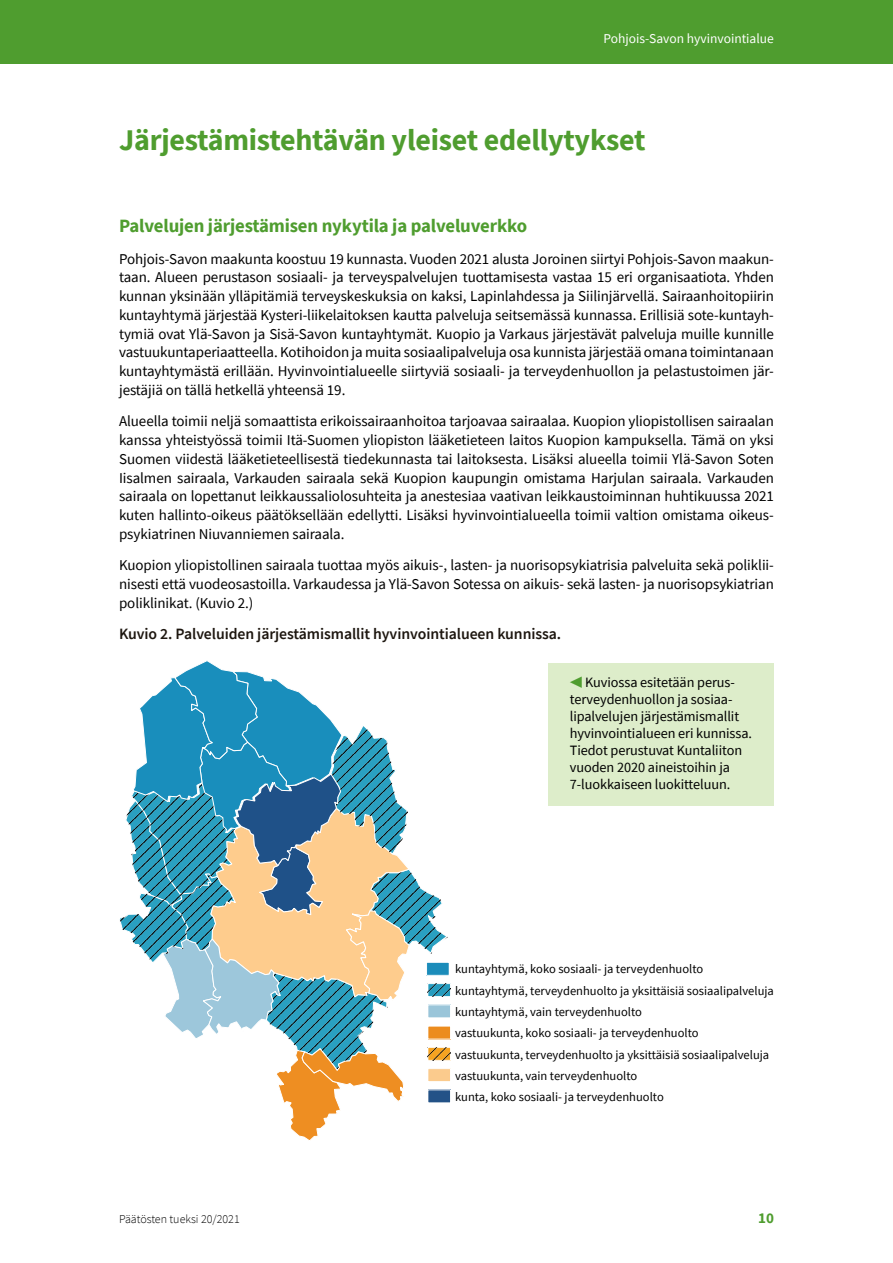
<style>
.page{position:relative;width:893px;height:1263px;background:#fff}
.page>*{position:absolute;margin:0;border:0;box-sizing:border-box;transform-origin:0 0}
.Otsikko_1{font:700 30px "Source Sans Pro";letter-spacing:-.01em;color:#4f9d2f}
.Otsikko_2{font:700 18.75px "Source Sans Pro";letter-spacing:-.01em;color:#4f9d2f}
.Kuvio_otsikkos{font:600 15.75px "Source Sans Pro";letter-spacing:-.005em;color:#1d160f}
.Leipis{font:15px/18.8px "Source Sans Pro";letter-spacing:-.005em;color:#000;text-align:justify}
.t1{font:700 15px "Source Sans Pro";color:#4f9d2f}
.teksti_kuvion_alla{font:14.25px/17.1px "Source Sans Pro";letter-spacing:-.005em;color:#000}
.t2{font:13.5px "Source Sans Pro";color:#fff}
.t3{font:12.6px/21.3px "Source Sans Pro";color:#010000}
.t4{font:300 12px "Source Sans Pro";color:#000}
.s1{color:#4f9d2f}
</style>
<div class="page">
<div style="left:0;top:0;width:893px;height:64px;background:#4f9d2f"></div>
<svg style="left:119px;top:660px;width:329px;height:480px"></svg>
<div style="left:427px;top:962px;width:22px;height:13px;background:#1b8cba"></div>
<div style="left:426px;top:962px;width:24px;height:14px;border:1px solid #fff"></div>
<div style="left:427px;top:983px;width:24px;height:14px;border:1px solid #fff"></div>
<img style="left:428px;top:983px;width:23px;height:14px">
<div style="left:428px;top:1005px;width:23px;height:13px;background:#9ac5d9"></div>
<div style="left:427px;top:1004px;width:24px;height:14px;border:1px solid #fff"></div>
<div style="left:428px;top:1026px;width:23px;height:13px;background:#ec8c1e"></div>
<div style="left:427px;top:1026px;width:24px;height:13px;border:1px solid #fff"></div>
<div style="left:427px;top:1047px;width:24px;height:14px;border:1px solid #fff"></div>
<img style="left:428px;top:1047px;width:23px;height:13px">
<div style="left:428px;top:1068px;width:23px;height:13px;background:#fbcb8d"></div>
<div style="left:427px;top:1068px;width:24px;height:14px;border:1px solid #fff"></div>
<div style="left:428px;top:1090px;width:23px;height:13px;background:#235287"></div>
<div style="left:427px;top:1089px;width:24px;height:14px;border:1px solid #fff"></div>
<div style="left:549px;top:663px;width:225px;height:143px;background:#ddedca"></div>
<p class="t2" style="left:603px;top:30px;width:172px">Pohjois-Savon hyvinvointialue</p>
<h1 class="Otsikko_1" style="left:119px;top:120px;width:528px">Järjestämistehtävän yleiset edellytykset</h1>
<h2 class="Otsikko_2" style="left:119px;top:213px;width:410px">Palvelujen järjestämisen nykytila ja palveluverkko</h2>
<p class="Leipis" style="left:119px;top:249px;width:656px">Pohjois-Savon maakunta koostuu 19 kunnasta. Vuoden 2021 alusta Joroinen siirtyi Pohjois-Savon maakun&shy;taan. Alueen perustason sosiaali- ja terveyspalvelujen tuottamisesta vastaa 15 eri organisaatiota. Yhden kunnan yksinään ylläpitämiä terveyskeskuksia on kaksi, Lapinlahdessa ja Siilinjärvellä. Sairaanhoitopiirin kuntayhtymä järjestää Kysteri-liikelaitoksen kautta palveluja seitsemässä kunnassa. Erillisiä sote-kuntayh&shy;tymiä ovat Ylä-Savon ja Sisä-Savon kuntayhtymät. Kuopio ja Varkaus järjestävät palveluja muille kunnille vastuukuntaperiaatteella. Kotihoidon ja muita sosiaalipalveluja osa kunnista järjestää omana toimintanaan kuntayhtymästä erillään. Hyvinvointialueelle siirtyviä sosiaali- ja terveydenhuollon ja pelastustoimen jär&shy;jestäjiä on tällä hetkellä yhteensä 19.</p>
<p class="Leipis" style="left:119px;top:412px;width:656px">Alueella toimii neljä somaattista erikoissairaanhoitoa tarjoavaa sairaalaa. Kuopion yliopistollisen sairaalan kanssa yhteistyössä toimii Itä-Suomen yliopiston lääketieteen laitos Kuopion kampuksella. Tämä on yksi Suomen viidestä lääketieteellisestä tiedekunnasta tai laitoksesta. Lisäksi alueella toimii Ylä-Savon Soten Iisalmen sairaala, Varkauden sairaala sekä Kuopion kaupungin omistama Harjulan sairaala. Varkauden sairaala on lopettanut leikkaussaliolosuhteita ja anestesiaa vaativan leikkaustoiminnan huhtikuussa 2021 kuten hallinto-oikeus päätöksellään edellytti. Lisäksi hyvinvointialueella toimii valtion omistama oikeus&shy;psykiatrinen Niuvanniemen sairaala.</p>
<p class="Leipis" style="left:119px;top:556px;width:656px">Kuopion yliopistollinen sairaala tuottaa myös aikuis-, lasten- ja nuorisopsykiatrisia palveluita sekä poliklii&shy;nisesti että vuodeosastoilla. Varkaudessa ja Ylä-Savon Sotessa on aikuis- sekä lasten- ja nuorisopsykiatrian poliklinikat. (Kuvio 2.)</p>
<p class="Kuvio_otsikkos" style="left:119px;top:624px;width:444px">Kuvio 2. Palveluiden järjestämismallit hyvinvointialueen kunnissa.</p>
<p class="teksti_kuvion_alla" style="left:570px;top:673px;width:184px"><span class="s1">◀</span> Kuviossa esitetään perus&shy;terveydenhuollon ja sosiaa&shy;lipalvelujen järjestämismallit hyvinvointialueen eri kunnissa.<br>Tiedot perustuvat Kuntaliiton vuoden 2020 aineistoihin ja<br>7-luokkaiseen luokitteluun.</p>
<p class="t3" style="left:455px;top:958px;width:320px">kuntayhtymä, koko sosiaali- ja terveydenhuolto kuntayhtymä, terveydenhuolto ja yksittäisiä sosiaalipalveluja kuntayhtymä, vain terveydenhuolto<br>vastuukunta, koko sosiaali- ja terveydenhuolto<br>vastuukunta, terveydenhuolto ja yksittäisiä sosiaalipalveluja vastuukunta, vain terveydenhuolto<br>kunta, koko sosiaali- ja terveydenhuolto</p>
<p class="t4" style="left:119px;top:1212px;width:122px">Päätösten tueksi 20/2021</p>
<p class="t1" style="left:758px;top:1208px;width:17px">10</p>
</div>
